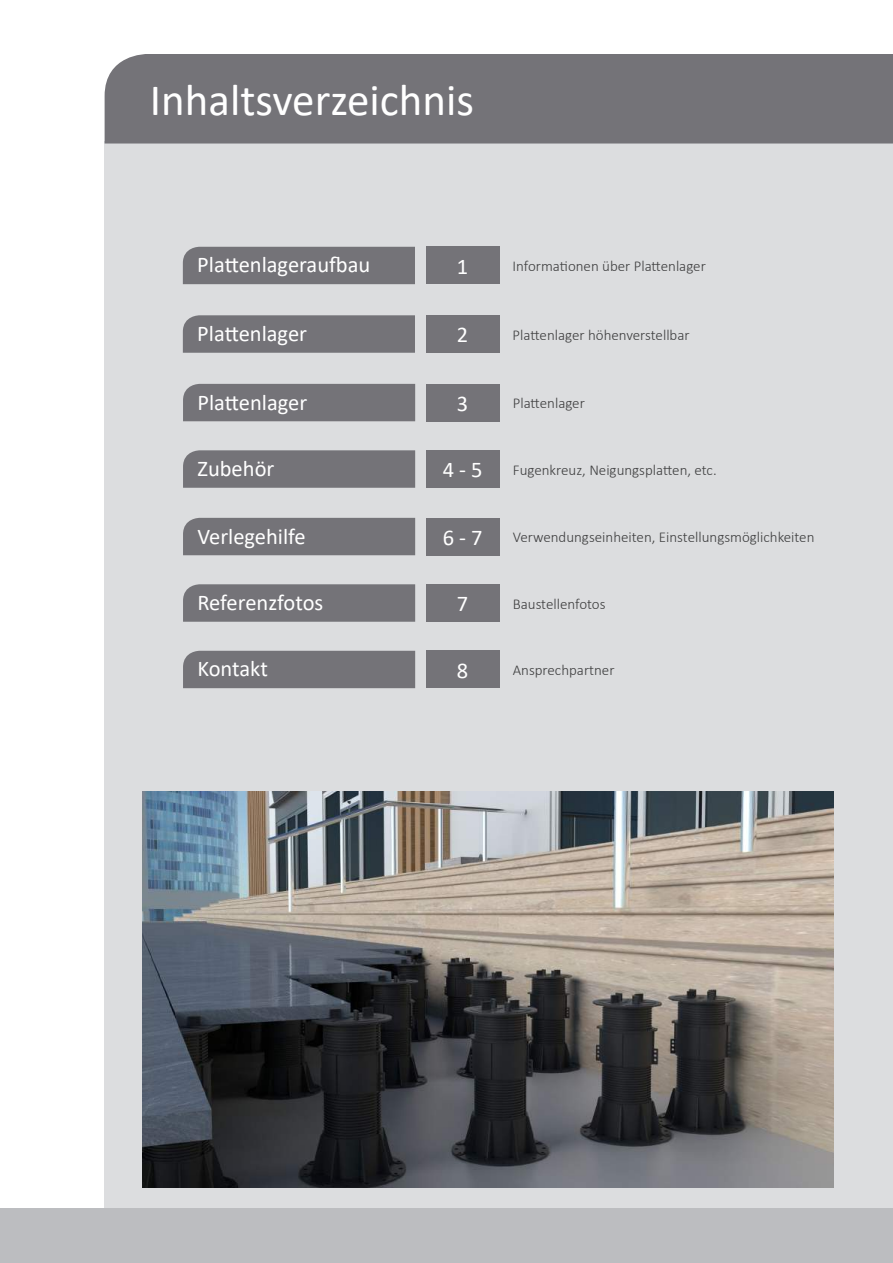
<style>
.page{position:relative;width:893px;height:1263px;background:#fff}
.page>*{position:absolute;margin:0;border:0;box-sizing:border-box;transform-origin:0 0}
.t1{font:45px "Calibri";color:#fff}
.t2{font:22.5px "Calibri";color:#fff}
.t3{font:300 15px "Calibri";color:#3e3e3f}
</style>
<div class="page">
<div style="left:105px;top:142px;width:788px;height:1067px;background:#dcdddf"></div>
<div style="left:0;top:1209px;width:893px;height:54px;background:#bcbdc0"></div>
<div style="left:105px;top:54px;width:787px;height:90px;background:#747378"></div>
<div style="left:426px;top:247px;width:73px;height:37px;background:#747378"></div>
<div style="left:183px;top:247px;width:232px;height:37px;background:#747378"></div>
<div style="left:197px;top:256px;width:214px;height:23px;background:#747378"></div>
<div style="left:426px;top:315px;width:73px;height:38px;background:#747378"></div>
<svg style="left:183px;top:315px;width:232px;height:38px;background:#78777c"></svg>
<div style="left:197px;top:324px;width:206px;height:23px;background:#747378"></div>
<div style="left:426px;top:384px;width:73px;height:37px;background:#747378"></div>
<div style="left:183px;top:384px;width:232px;height:37px;background:#747378"></div>
<div style="left:197px;top:393px;width:198px;height:23px;background:#747378"></div>
<div style="left:426px;top:450px;width:73px;height:38px;background:#747378"></div>
<svg style="left:183px;top:450px;width:232px;height:38px;background:#7a797e"></svg>
<div style="left:197px;top:459px;width:207px;height:28px;background:#747378"></div>
<div style="left:426px;top:518px;width:73px;height:37px;background:#747378"></div>
<div style="left:183px;top:518px;width:232px;height:37px;background:#747378"></div>
<div style="left:197px;top:527px;width:200px;height:24px;background:#747378"></div>
<div style="left:426px;top:584px;width:73px;height:38px;background:#747378"></div>
<svg style="left:183px;top:584px;width:232px;height:38px;background:#78787c"></svg>
<div style="left:197px;top:593px;width:206px;height:24px;background:#747378"></div>
<img style="left:142px;top:791px;width:691px;height:396px">
<div style="left:426px;top:651px;width:73px;height:37px;background:#747378"></div>
<div style="left:183px;top:651px;width:232px;height:37px;background:#747378"></div>
<div style="left:197px;top:660px;width:206px;height:24px;background:#747378"></div>
<hr style="left:892px;top:54px;width:1px;height:1155px;background:#dcdddf">
<h1 class="t1" style="left:150px;top:68px;width:326px">Inhaltsverzeichnis</h1>
<h2 class="t2" style="left:197px;top:249px;width:175px">Plattenlageraufbau</h2>
<h2 class="t2" style="left:457px;top:251px;width:13px">1</h2>
<p class="t3" style="left:513px;top:257px;width:195px">Informationen über Plattenlager</p>
<h2 class="t2" style="left:197px;top:318px;width:111px">Plattenlager</h2>
<h2 class="t2" style="left:457px;top:319px;width:13px">2</h2>
<p class="t3" style="left:513px;top:325px;width:179px">Plattenlager höhenverstellbar</p>
<h2 class="t2" style="left:197px;top:386px;width:111px">Plattenlager</h2>
<h2 class="t2" style="left:457px;top:388px;width:13px">3</h2>
<p class="t3" style="left:513px;top:394px;width:74px">Plattenlager</p>
<h2 class="t2" style="left:197px;top:453px;width:78px">Zubehör</h2>
<h2 class="t2" style="left:443px;top:454px;width:41px">4 - 5</h2>
<p class="t3" style="left:513px;top:460px;width:205px">Fugenkreuz, Neigungsplatten, etc.</p>
<h2 class="t2" style="left:197px;top:520px;width:110px">Verlegehilfe</h2>
<h2 class="t2" style="left:443px;top:522px;width:41px">6 - 7</h2>
<p class="t3" style="left:513px;top:528px;width:303px">Verwendungseinheiten, Einstellungsmöglichkeiten</p>
<h2 class="t2" style="left:197px;top:587px;width:127px">Referenzfotos</h2>
<h2 class="t2" style="left:457px;top:588px;width:13px">7</h2>
<p class="t3" style="left:513px;top:594px;width:94px">Baustellenfotos</p>
<h2 class="t2" style="left:197px;top:653px;width:72px">Kontakt</h2>
<h2 class="t2" style="left:457px;top:655px;width:13px">8</h2>
<p class="t3" style="left:513px;top:661px;width:103px">Ansprechpartner</p>
</div>
